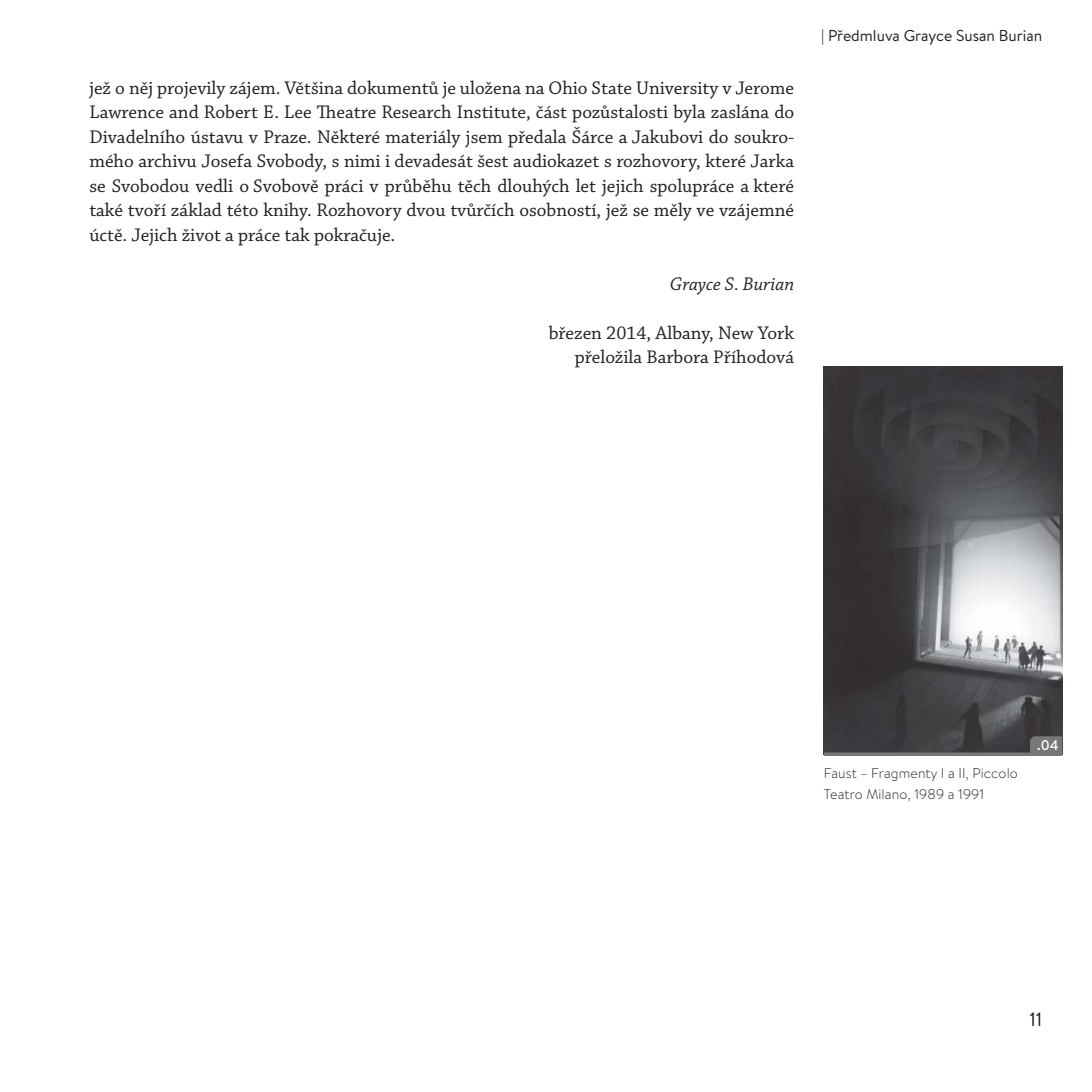
<style>
.page{position:relative;width:1092px;height:1092px;background:#fff}
.page>*{position:absolute;margin:0;border:0;box-sizing:border-box;transform-origin:0 0}
.t1{font:19.25px/24.5px "Chaparral Pro";color:#231f20;text-align:justify}
.t2{font:italic 19.25px "Chaparral Pro";color:#231f20}
.t3{font:19.25px "Brandon Text";color:#231f20}
.t4{font:15.75px "Brandon Text";color:#231f20}
.t5{font:300 14px/21px "Brandon Text";letter-spacing:.01em;color:#231f20}
.t6{font:500 14px "Brandon Text";color:#fff}
.s1{font-style:italic}
</style>
<div class="page">
<img style="left:823px;top:366px;width:239px;height:388px">
<svg style="left:1029px;top:736px;width:33px;height:16px"></svg>
<svg style="left:824px;top:752px;width:238px;height:4px"></svg>
<p class="t1" style="left:89px;top:77px;width:706px">jež o něj projevily zájem. Většina dokumentů je uložena na Ohio State University v Jerome Lawrence and Robert E. Lee Theatre Research Institute, část pozůstalosti byla zaslána do Divadelního ústavu v Praze. Některé materiály jsem předala Šárce a Jakubovi do soukro&shy;mého archivu Josefa Svobody, s nimi i devadesát šest audiokazet s rozhovory, které Jarka se Svobodou vedli o Svobově práci v průběhu těch dlouhých let jejich spolupráce a které také tvoří základ této knihy. Rozhovory dvou tvůrčích osobností, jež se měly ve vzájemné úctě. Jejich život a práce tak pokračuje.</p>
<p class="t2" style="left:670px;top:276px;width:126px">Grayce S. Burian</p>
<p class="t1" style="left:548px;top:322px;width:247px;text-align:right">březen 2014, Albany, New York přeložila Barbora Příhodová</p>
<p class="t4" style="left:821px;top:30px;width:223px">| Předmluva Grayce Susan Burian</p>
<p class="t5" style="left:823px;top:763px;width:195px">Faust <span class="s1">–</span> Fragmenty I a II, Piccolo<br>Teatro Milano, 1989 a 1991</p>
<p class="t6" style="left:1037px;top:740px;width:23px">.04</p>
<p class="t3" style="left:1029px;top:1012px;width:14px">11</p>
</div>
